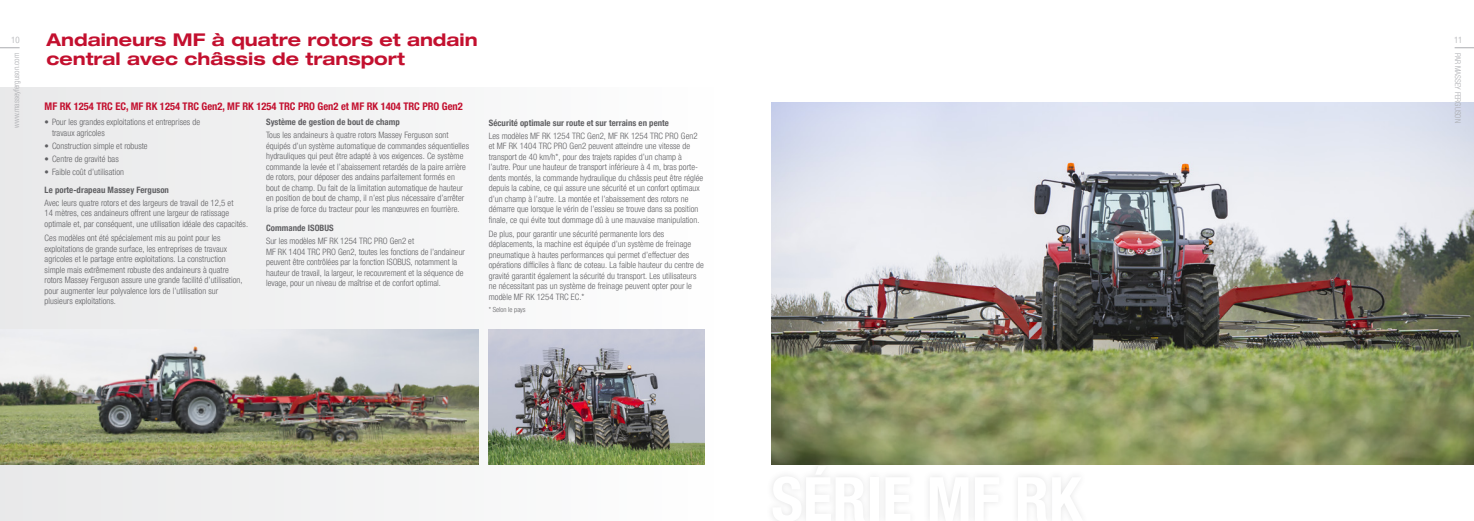
<style>
.page{position:relative;width:1474px;height:521px;background:#fff}
.page>*{position:absolute;margin:0;border:0;box-sizing:border-box;transform-origin:0 0}
.t1{font:700 condensed 61.25px "Helvetica Neue LTW1 G";color:#fff}
.Heading_-_Red{font:700 expanded 17.5px/19.2px "Helvetica Neue LTW1 G";color:#c3102f}
.Heading_3_-_Red{font:700 condensed 10.5px "Helvetica Neue LTW1 G";color:#c3102f}
.Body_-_Grey{font:300 condensed 8.75px/10.5px "Helvetica Neue LTW1 G";letter-spacing:.005em;color:#5f5f62}
.Subheading{font:700 condensed 8.75px "Helvetica Neue LTW1 G";letter-spacing:.005em;color:#5f5f62}
.t2{font:300 condensed 8.75px "Helvetica Neue LTW1 G";color:#abacb0}
.t3{font:300 condensed 7.88px "Helvetica Neue LTW1 G";color:#abacb0}
.Caveat{font:300 condensed 7px "Helvetica Neue LTW1 G";color:#5f5f62}
</style>
<div class="page">
<div style="left:765px;top:459px;width:323px;height:62px;background:#5f5f62;opacity:.17"></div>
<div style="left:0;top:87px;width:718px;height:434px;background:#f3f3f4"></div>
<img style="left:771px;top:103px;width:702px;height:361px">
<img style="left:0;top:330px;width:479px;height:134px">
<svg style="left:0;top:47px;width:20px;height:1px"></svg>
<svg style="left:1455px;top:48px;width:18px;height:1px"></svg>
<img style="left:489px;top:330px;width:215px;height:134px">
<p class="t2" style="left:11px;top:35px;width:10px">10</p>
<p class="t3" style="left:12px;top:128px;width:77px;rotate:-90deg">www.masseyferguson.com</p>
<p class="Heading_-_Red" style="left:47px;top:29px;width:433px">Andaineurs MF à quatre rotors et andain central avec châssis de transport</p>
<p class="Heading_3_-_Red" style="left:45px;top:100px;width:420px">MF RK 1254 TRC EC, MF RK 1254 TRC Gen2, MF RK 1254 TRC PRO Gen2 et MF RK 1404 TRC PRO Gen2</p>
<p class="Body_-_Grey" style="left:52px;top:117px;width:150px;text-indent:-7px">• Pour les grandes exploitations et entreprises de travaux agricoles</p>
<p class="Body_-_Grey" style="left:45px;top:141px;width:104px">• Construction simple et robuste</p>
<p class="Body_-_Grey" style="left:45px;top:154px;width:76px">• Centre de gravité bas</p>
<p class="Body_-_Grey" style="left:45px;top:167px;width:81px">• Faible coût d’utilisation</p>
<p class="Subheading" style="left:45px;top:184px;width:126px">Le porte-drapeau Massey Ferguson</p>
<p class="Body_-_Grey" style="left:45px;top:198px;width:205px">Avec leurs quatre rotors et des largeurs de travail de 12,5 et<br>14 mètres, ces andaineurs offrent une largeur de ratissage optimale et, par conséquent, une utilisation idéale des capacités.</p>
<p class="Body_-_Grey" style="left:45px;top:233px;width:199px">Ces modèles ont été spécialement mis au point pour les exploitations de grande surface, les entreprises de travaux agricoles et le partage entre exploitations. La construction simple mais extrêmement robuste des andaineurs à quatre rotors Massey Ferguson assure une grande facilité d’utilisation, pour augmenter leur polyvalence lors de l’utilisation sur plusieurs exploitations.</p>
<p class="Subheading" style="left:266px;top:117px;width:135px">Système de gestion de bout de champ</p>
<p class="Body_-_Grey" style="left:266px;top:130px;width:204px">Tous les andaineurs à quatre rotors Massey Ferguson sont équipés d’un système automatique de commandes séquentielles hydrauliques qui peut être adapté à vos exigences. Ce système commande la levée et l’abaissement retardés de la paire arrière de rotors, pour déposer des andains parfaitement formés en bout de champ. Du fait de la limitation automatique de hauteur en position de bout de champ, il n’est plus nécessaire d’arrêter la prise de force du tracteur pour les manœuvres en fourrière.</p>
<p class="Subheading" style="left:266px;top:223px;width:69px">Commande ISOBUS</p>
<p class="Body_-_Grey" style="left:266px;top:236px;width:200px">Sur les modèles MF RK 1254 TRC PRO Gen2 et<br>MF RK 1404 TRC PRO Gen2, toutes les fonctions de l’andaineur peuvent être contrôlées par la fonction ISOBUS, notamment la hauteur de travail, la largeur, le recouvrement et la séquence de levage, pour un niveau de maîtrise et de confort optimal.</p>
<p class="Subheading" style="left:489px;top:117px;width:181px">Sécurité optimale sur route et sur terrains en pente</p>
<p class="Body_-_Grey" style="left:489px;top:130px;width:216px">Les modèles MF RK 1254 TRC Gen2, MF RK 1254 TRC PRO Gen2 et MF RK 1404 TRC PRO Gen2 peuvent atteindre une vitesse de transport de 40 km/h*, pour des trajets rapides d’un champ à l’autre. Pour une hauteur de transport inférieure à 4 m, bras porte&shy;dents montés, la commande hydraulique du châssis peut être réglée depuis la cabine, ce qui assure une sécurité et un confort optimaux d’un champ à l’autre. La montée et l’abaissement des rotors ne démarre que lorsque le vérin de l’essieu se trouve dans sa position finale, ce qui évite tout dommage dû à une mauvaise manipulation.</p>
<p class="Body_-_Grey" style="left:489px;top:228px;width:216px">De plus, pour garantir une sécurité permanente lors des déplacements, la machine est équipée d’un système de freinage pneumatique à hautes performances qui permet d’effectuer des opérations difficiles à flanc de coteau. La faible hauteur du centre de gravité garantit également la sécurité du transport. Les utilisateurs ne nécessitant pas un système de freinage peuvent opter pour le modèle MF RK 1254 TRC EC.*</p>
<p class="Caveat" style="left:489px;top:305px;width:38px">* Selon le pays</p>
<p class="t1" style="left:771px;top:462px;width:312px">SÉRIE MF RK</p>
<p class="t2" style="left:1453px;top:35px;width:10px">11</p>
<p class="t3" style="left:1462px;top:53px;width:72px;rotate:90deg">PAR MASSEY FERGUSON</p>
</div>
